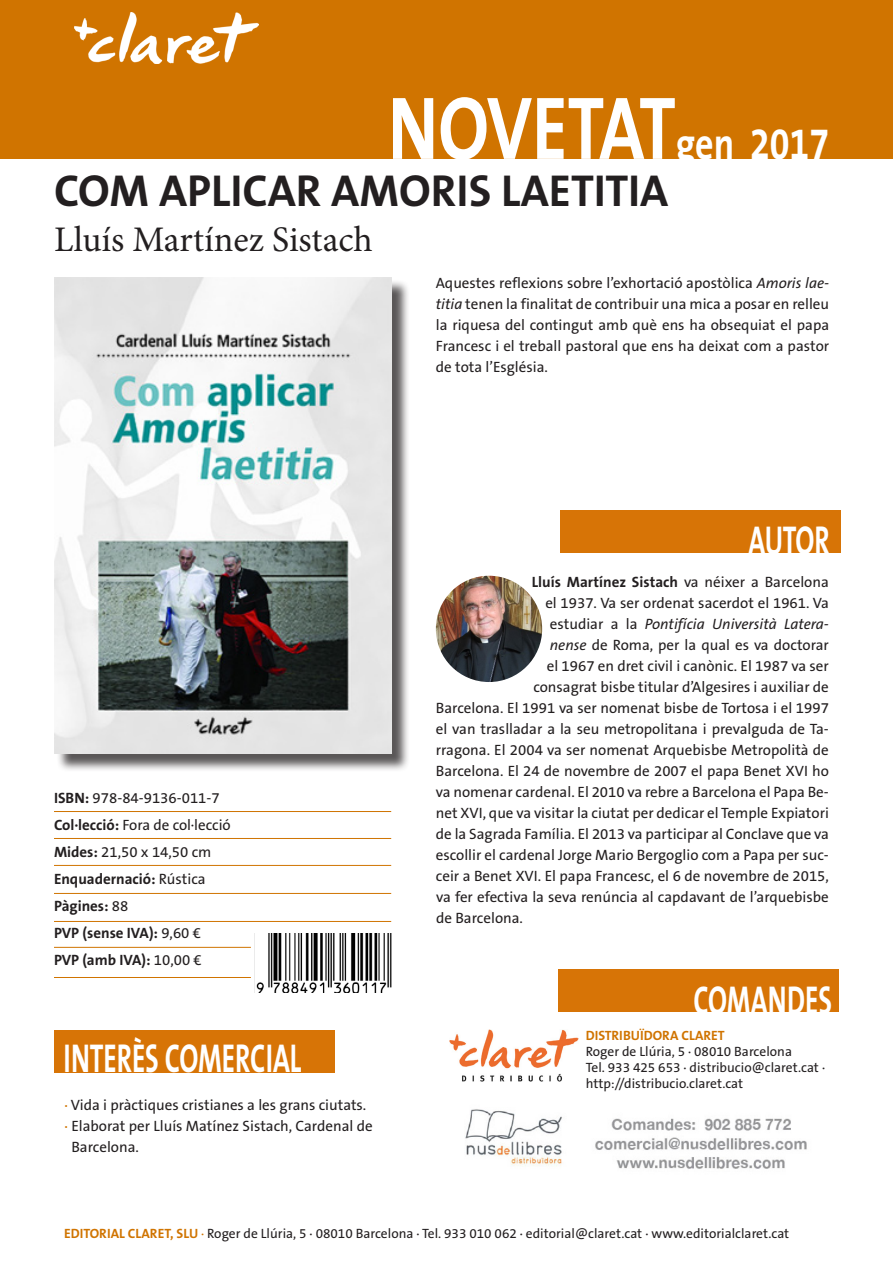
<style>
.page{position:relative;width:893px;height:1263px;background:#fff}
.page>*{position:absolute;margin:0;border:0;box-sizing:border-box;transform-origin:0 0}
.t1{font:700 90px "The Sans B7";letter-spacing:-.015em;color:#fff;scale:.8 1}
.t2{font:700 45px "The Sans B7";color:#231f20}
.t3{font:700 40.5px "The Sans B7";color:#fff;scale:.67 1}
.t4{font:36px "Minion Pro";letter-spacing:-.005em;color:#231f20}
.t5{font:15px/21px "The Sans B5 Plain";color:#231f20}
.t6{font:700 15px/27px "The Sans B7";color:#231f20}
.t7{font:italic 15px "The Sans B5 Plain";color:#231f20}
.t8{font:13.5px/16.2px "The Sans B5 Plain";color:#231f20}
.s1{font-size:45px}
.s2{font-style:italic}
.s3{font-family:"The Sans B7";font-weight:700}
.s4{font-family:"The Sans B5 Plain";font-weight:400}
.s5{font-family:"Minion Pro";color:#d07400}
.s6{font-style:normal}
.s7{font-family:"The Sans B7";font-weight:700;color:#d07400}
.s8{font-family:"Minion Pro"}
</style>
<div class="page">
<hr style="left:54px;top:977px;width:197px;height:1px;background:#d07400">
<div style="left:0;top:0;width:893px;height:158px;background:#d07400"></div>
<img style="left:74px;top:12px;width:185px;height:52px">
<div style="left:54px;top:1030px;width:281px;height:42px;background:#d77406"></div>
<div style="left:56px;top:279px;width:354px;height:493px;background:#231f20;opacity:.75"></div>
<img style="left:54px;top:277px;width:337px;height:477px">
<div style="left:560px;top:510px;width:280px;height:43px;background:#d77406"></div>
<img style="left:436px;top:576px;width:106px;height:106px;border-radius:53px">
<hr style="left:54px;top:811px;width:337px;height:1px;background:#d07400">
<hr style="left:54px;top:838px;width:337px;height:1px;background:#d07400">
<hr style="left:54px;top:865px;width:337px;height:1px;background:#d07400">
<hr style="left:54px;top:893px;width:337px;height:1px;background:#d07400">
<hr style="left:54px;top:921px;width:337px;height:1px;background:#d07400">
<hr style="left:54px;top:947px;width:197px;height:1px;background:#d07400">
<img style="left:256px;top:933px;width:136px;height:60px">
<div style="left:558px;top:969px;width:281px;height:42px;background:#d77406"></div>
<img style="left:465px;top:1109px;width:342px;height:60px">
<img style="left:450px;top:1030px;width:128px;height:51px">
<p class="t1" style="left:388px;top:81px;width:553px">NOVETAT<span class="s1">gen 2017</span></p>
<p class="t2" style="left:54px;top:167px;width:616px">COM APLICAR AMORIS LAETITIA</p>
<p class="t4" style="left:54px;top:216px;width:320px">Lluís Martínez Sistach</p>
<p class="t5" style="left:436px;top:273px;width:395px;text-align:justify">Aquestes reflexions sobre l’exhortació apostòlica <span class="s2">Amoris lae&shy;titia</span> tenen la finalitat de contribuir una mica a posar en relleu la riquesa del contingut amb què ens ha obsequiat el papa Francesc i el treball pastoral que ens ha deixat com a pastor de tota l’Església.</p>
<p class="t5" style="left:54px;top:785px;width:178px;line-height:27px"><span class="s3">ISBN:</span> 978-84-9136-011-7<br><span class="s3">Col·lecció:</span> Fora de col·lecció<br><span class="s3">Mides:</span> 21,50 x 14,50 cm<br><span class="s3">Enquadernació:</span> Rústica<br><span class="s3">Pàgines:</span> 88</p>
<p class="t6" style="left:54px;top:920px;width:149px">PVP (sense IVA): <span class="s4">9,60 €<br></span>PVP (amb IVA): <span class="s4">10,00 €</span></p>
<p class="t3" style="left:63px;top:1037px;width:357px">INTERÈS COMERCIAL</p>
<p class="t5" style="left:65px;top:1095px;width:303px"><span class="s5">·</span> Vida i pràctiques cristianes a les grans ciutats.</p>
<p class="t5" style="left:71px;top:1116px;width:303px;text-indent:-7px"><span class="s5">·</span> Elaborat per Lluís Matínez Sistach, Cardenal de<br>Barcelona.</p>
<p class="t3" style="left:748px;top:519px;width:123px">AUTOR</p>
<p class="t6" style="left:532px;top:569px;width:298px">Lluís Martínez Sistach <span class="s4">va néixer a Barcelona</span></p>
<p class="t5" style="left:545px;top:593px;width:285px">el 1937. Va ser ordenat sacerdot el 1961. Va</p>
<p class="t7" style="left:550px;top:616px;width:281px"><span class="s6">estudiar a la</span> Pontifícia Università Latera-</p>
<p class="t5" style="left:550px;top:635px;width:281px"><span class="s2">nense</span> de Roma, per la qual es va doctorar</p>
<p class="t5" style="left:547px;top:656px;width:283px">el 1967 en dret civil i canònic. El 1987 va ser</p>
<p class="t5" style="left:533px;top:677px;width:297px">consagrat bisbe titular d’Algesires i auxiliar de</p>
<p class="t5" style="left:436px;top:698px;width:395px">Barcelona. El 1991 va ser nomenat bisbe de Tortosa i el 1997</p>
<p class="t5" style="left:436px;top:719px;width:395px">el van traslladar a la seu metropolitana i prevalguda de Ta-</p>
<p class="t5" style="left:436px;top:740px;width:395px">rragona. El 2004 va ser nomenat Arquebisbe Metropolità de</p>
<p class="t5" style="left:436px;top:761px;width:395px">Barcelona. El 24 de novembre de 2007 el papa Benet XVI ho</p>
<p class="t5" style="left:436px;top:782px;width:395px">va nomenar cardenal. El 2010 va rebre a Barcelona el Papa Be-</p>
<p class="t5" style="left:436px;top:803px;width:395px">net XVI, que va visitar la ciutat per dedicar el Temple Expiatori</p>
<p class="t5" style="left:436px;top:824px;width:395px">de la Sagrada Família. El 2013 va participar al Conclave que va</p>
<p class="t5" style="left:436px;top:845px;width:395px">escollir el cardenal Jorge Mario Bergoglio com a Papa per suc-</p>
<p class="t5" style="left:436px;top:866px;width:395px">ceir a Benet XVI. El papa Francesc, el 6 de novembre de 2015,</p>
<p class="t5" style="left:436px;top:887px;width:394px">va fer efectiva la seva renúncia al capdavant de l’arquebisbe</p>
<p class="t5" style="left:436px;top:908px;width:88px">de Barcelona.</p>
<p class="t3" style="left:694px;top:978px;width:208px">COMANDES</p>
<p class="t8" style="left:586px;top:1027px;width:241px"><span class="s7">DISTRIBUÏDORA CLARET<br></span>Roger de Llúria, 5 <span class="s8">·</span> 08010 Barcelona<br>Tel. 933 425 653 <span class="s8">·</span> distribucio@claret.cat <span class="s8">· </span>http://distribucio.claret.cat</p>
<p class="t8" style="left:64px;top:1226px;width:727px"><span class="s7">EDITORIAL CLARET, SLU</span> <span class="s5">·</span> Roger de Llúria, 5 <span class="s8">·</span> 08010 Barcelona <span class="s8">·</span> Tel. 933 010 062 <span class="s8">·</span> editorial@claret.cat <span class="s8">·</span> www.editorialclaret.cat</p>
</div>
